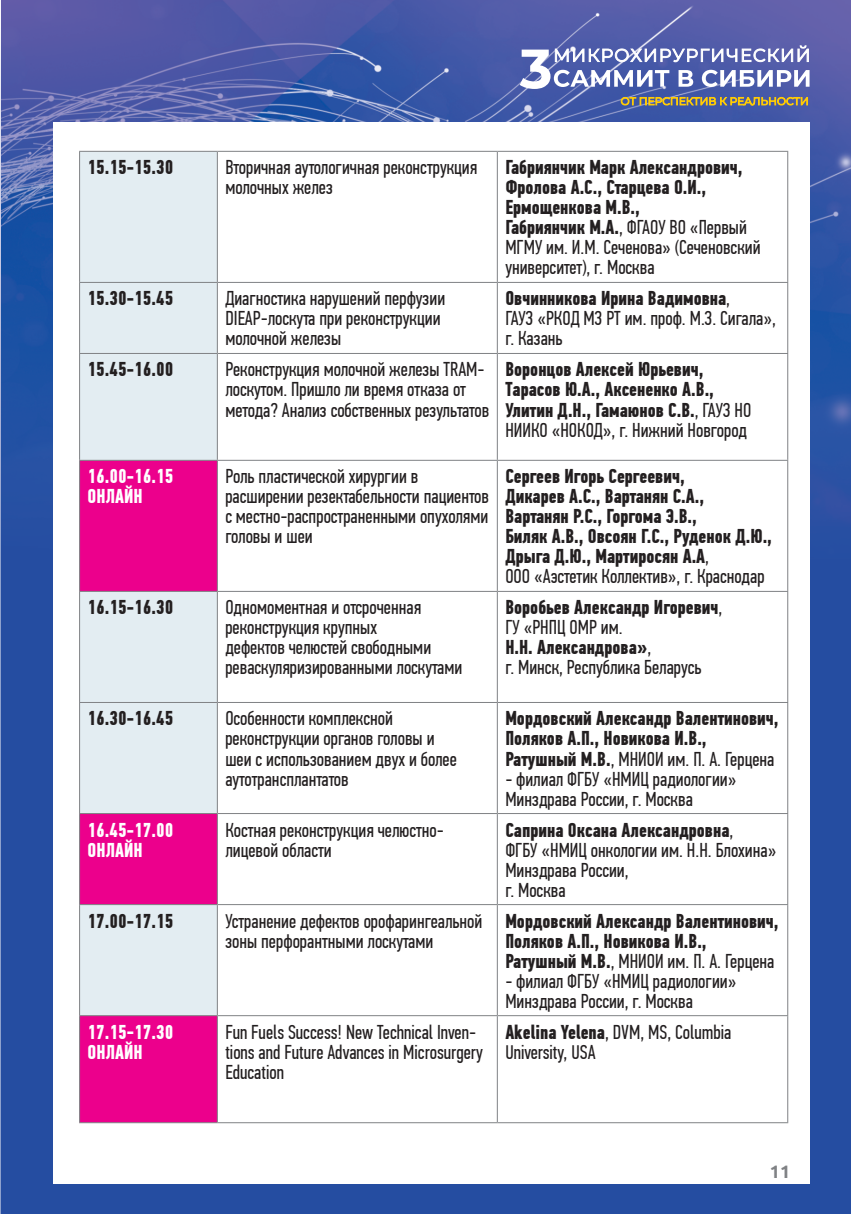
<style>
.page{position:relative;width:851px;height:1214px;background:#fff}
.page>*{position:absolute;margin:0;border:0;box-sizing:border-box;transform-origin:0 0}
.t1{font:20px/20px "PF Din Text Comp Pro";color:#231f20}
.t2{font:700 20px/20px "PF Din Text Comp Pro";color:#231f20}
.t3{font:700 20px/20px "PF Din Text Comp Pro";color:#fff}
.t4{font:700 18px "Ubuntu";color:#808285}
.s1{font-weight:400}
.s2{font-weight:700}
</style>
<div class="page">
<img style="left:0;top:0;width:850px;height:1213px">
<div style="left:53px;top:123px;width:756px;height:1060px;background:#fff"></div>
<svg style="left:620px;top:97px;width:187px;height:26px;background:#66708e"></svg>
<svg style="left:519px;top:45px;width:290px;height:44px"></svg>
<div style="left:80px;top:152px;width:137px;height:308px;background:#e3edf2"></div>
<svg style="left:80px;top:461px;width:137px;height:661px;background:#e777bf"></svg>
<hr style="left:79px;top:283px;width:1px;height:70px;background:#808285">
<hr style="left:217px;top:283px;width:1px;height:70px;background:#808285">
<hr style="left:496px;top:283px;width:1px;height:70px;background:#808285">
<hr style="left:787px;top:283px;width:1px;height:70px;background:#808285">
<hr style="left:79px;top:353px;width:138px;height:1px;background:#808285">
<hr style="left:79px;top:354px;width:1px;height:106px;background:#808285">
<hr style="left:217px;top:353px;width:280px;height:1px;background:#808285">
<hr style="left:217px;top:354px;width:1px;height:106px;background:#808285">
<hr style="left:497px;top:353px;width:291px;height:1px;background:#808285">
<hr style="left:496px;top:354px;width:1px;height:106px;background:#808285">
<hr style="left:787px;top:354px;width:1px;height:106px;background:#808285">
<hr style="left:79px;top:460px;width:138px;height:1px;background:#808285">
<hr style="left:79px;top:461px;width:1px;height:130px;background:#808285">
<hr style="left:217px;top:460px;width:280px;height:1px;background:#808285">
<hr style="left:217px;top:461px;width:1px;height:130px;background:#808285">
<hr style="left:497px;top:460px;width:291px;height:1px;background:#808285">
<hr style="left:496px;top:461px;width:1px;height:130px;background:#808285">
<hr style="left:787px;top:461px;width:1px;height:130px;background:#808285">
<hr style="left:79px;top:591px;width:138px;height:1px;background:#808285">
<hr style="left:79px;top:592px;width:1px;height:110px;background:#808285">
<hr style="left:217px;top:591px;width:280px;height:1px;background:#808285">
<hr style="left:217px;top:592px;width:1px;height:110px;background:#808285">
<hr style="left:497px;top:591px;width:291px;height:1px;background:#808285">
<hr style="left:496px;top:592px;width:1px;height:110px;background:#808285">
<hr style="left:787px;top:592px;width:1px;height:110px;background:#808285">
<hr style="left:79px;top:702px;width:138px;height:1px;background:#808285">
<hr style="left:79px;top:703px;width:1px;height:110px;background:#808285">
<hr style="left:217px;top:702px;width:280px;height:1px;background:#808285">
<hr style="left:217px;top:703px;width:1px;height:110px;background:#808285">
<hr style="left:497px;top:702px;width:291px;height:1px;background:#808285">
<hr style="left:496px;top:703px;width:1px;height:110px;background:#808285">
<hr style="left:787px;top:703px;width:1px;height:110px;background:#808285">
<hr style="left:79px;top:813px;width:138px;height:1px;background:#808285">
<hr style="left:79px;top:814px;width:1px;height:90px;background:#808285">
<hr style="left:217px;top:813px;width:280px;height:1px;background:#808285">
<hr style="left:217px;top:814px;width:1px;height:90px;background:#808285">
<hr style="left:497px;top:813px;width:291px;height:1px;background:#808285">
<hr style="left:496px;top:814px;width:1px;height:90px;background:#808285">
<hr style="left:787px;top:814px;width:1px;height:90px;background:#808285">
<hr style="left:79px;top:904px;width:138px;height:1px;background:#808285">
<hr style="left:79px;top:905px;width:1px;height:110px;background:#808285">
<hr style="left:217px;top:904px;width:280px;height:1px;background:#808285">
<hr style="left:217px;top:905px;width:1px;height:110px;background:#808285">
<hr style="left:497px;top:904px;width:291px;height:1px;background:#808285">
<hr style="left:496px;top:905px;width:1px;height:110px;background:#808285">
<hr style="left:787px;top:905px;width:1px;height:110px;background:#808285">
<hr style="left:79px;top:1015px;width:138px;height:1px;background:#808285">
<hr style="left:79px;top:1016px;width:1px;height:106px;background:#808285">
<hr style="left:217px;top:1015px;width:280px;height:1px;background:#808285">
<hr style="left:217px;top:1016px;width:1px;height:106px;background:#808285">
<hr style="left:497px;top:1015px;width:291px;height:1px;background:#808285">
<hr style="left:496px;top:1016px;width:1px;height:106px;background:#808285">
<hr style="left:787px;top:1016px;width:1px;height:106px;background:#808285">
<hr style="left:79px;top:1122px;width:138px;height:1px;background:#808285">
<hr style="left:217px;top:1122px;width:280px;height:1px;background:#808285">
<hr style="left:497px;top:1122px;width:291px;height:1px;background:#808285">
<hr style="left:79px;top:151px;width:138px;height:1px;background:#808285">
<hr style="left:79px;top:152px;width:1px;height:130px;background:#808285">
<hr style="left:217px;top:151px;width:280px;height:1px;background:#808285">
<hr style="left:217px;top:152px;width:1px;height:130px;background:#808285">
<hr style="left:497px;top:151px;width:291px;height:1px;background:#808285">
<hr style="left:496px;top:152px;width:1px;height:130px;background:#808285">
<hr style="left:787px;top:152px;width:1px;height:130px;background:#808285">
<hr style="left:79px;top:282px;width:138px;height:1px;background:#808285">
<hr style="left:217px;top:282px;width:280px;height:1px;background:#808285">
<hr style="left:497px;top:282px;width:291px;height:1px;background:#808285">
<p class="t2" style="left:88px;top:158px;width:87px">15.15-15.30</p>
<p class="t1" style="left:225px;top:158px;width:253px">Вторичная аутологичная реконструкция молочных желез</p>
<p class="t2" style="left:505px;top:158px;width:257px">Габриянчик Марк Александрович,<br>Фролова А.С., Старцева О.И.,<br>Ермощенкова М.В.,<br>Габриянчик М.А.<span class="s1">, ФГАОУ ВО «Первый<br>МГМУ им. И.М. Сеченова» (Сеченовский университет), г. Москва</span></p>
<p class="t2" style="left:88px;top:289px;width:87px">15.30-15.45</p>
<p class="t1" style="left:225px;top:289px;width:221px">Диагностика нарушений перфузии<br>DIEАP-лоскута при реконструкции молочной железы</p>
<p class="t1" style="left:505px;top:289px;width:272px"><span class="s2">Овчинникова Ирина Вадимовна</span>,<br>ГАУЗ «РКОД МЗ РТ им. проф. М.З. Сигала», г. Казань</p>
<p class="t2" style="left:88px;top:360px;width:87px">15.45-16.00</p>
<p class="t1" style="left:225px;top:360px;width:265px">Реконструкция молочной железы ТRАМ&shy;лоскутом. Пришло ли время отказа от метода? Анализ собственных результатов</p>
<p class="t2" style="left:505px;top:360px;width:247px">Воронцов Алексей Юрьевич,<br>Тарасов Ю.А., Аксененко А.В.,<br>Улитин Д.Н., Гамаюнов С.В.<span class="s1">, ГАУЗ НО<br>НИИКО «НОКОД», г. Нижний Новгород</span></p>
<p class="t3" style="left:88px;top:466px;width:87px">16.00-16.15 онлайн</p>
<p class="t1" style="left:225px;top:466px;width:265px">Роль пластической хирургии в расширении резектабельности пациентов с местно-распространенными опухолями головы и шеи</p>
<p class="t2" style="left:505px;top:466px;width:268px">Сергеев Игорь Сергеевич,<br>Дикарев А.С., Вартанян С.А.,<br>Вартанян Р.С., Горгома Э.В.,<br>Биляк А.В., Овсоян Г.С., Руденок Д.Ю.,<br>Дрыга Д.Ю., Мартиросян А.А<span class="s1">,<br>ООО «Аэстетик Коллектив», г. Краснодар</span></p>
<p class="t2" style="left:88px;top:597px;width:87px">16.15-16.30</p>
<p class="t1" style="left:225px;top:597px;width:238px">Одномоментная и отсроченная реконструкция крупных<br>дефектов челюстей свободными реваскуляризированными лоскутами</p>
<p class="t2" style="left:505px;top:597px;width:218px">Воробьев Александр Игоревич<span class="s1">,<br>ГУ «РНПЦ ОМР им.<br></span>Н.Н. Александрова»<span class="s1">,<br>г. Минск, Республика Беларусь</span></p>
<p class="t2" style="left:88px;top:708px;width:87px">16.30-16.45</p>
<p class="t1" style="left:225px;top:708px;width:233px">Особенности комплексной реконструкции органов головы и шеи с использованием двух и более аутотрансплантатов</p>
<p class="t2" style="left:505px;top:708px;width:275px">Мордовский Александр Валентинович,<br>Поляков А.П., Новикова И.В.,<br>Ратушный М.В.<span class="s1">, МНИОИ им. П. А. Герцена</span></p>
<p class="t1" style="left:505px;top:768px;width:232px">- филиал ФГБУ «НМИЦ радиологии»<br>Минздрава России, г. Москва</p>
<p class="t3" style="left:88px;top:819px;width:87px">16.45-17.00 онлайн</p>
<p class="t1" style="left:225px;top:819px;width:220px">Костная реконструкция челюстно&shy;лицевой области</p>
<p class="t1" style="left:505px;top:819px;width:272px"><span class="s2">Саприна Оксана Александровна</span>,<br>ФГБУ «НМИЦ онкологии им. Н.Н. Блохина»<br>Минздрава России,<br>г. Москва</p>
<p class="t2" style="left:88px;top:910px;width:87px">17.00-17.15</p>
<p class="t1" style="left:225px;top:910px;width:258px">Устранение дефектов орофарингеальной зоны перфорантными лоскутами</p>
<p class="t2" style="left:505px;top:910px;width:275px">Мордовский Александр Валентинович,<br>Поляков А.П., Новикова И.В.,<br>Ратушный М.В.<span class="s1">, МНИОИ им. П. А. Герцена</span></p>
<p class="t1" style="left:505px;top:970px;width:232px">- филиал ФГБУ «НМИЦ радиологии»<br>Минздрава России, г. Москва</p>
<p class="t3" style="left:88px;top:1021px;width:87px">17.15-17.30 онлайн</p>
<p class="t1" style="left:225px;top:1021px;width:259px">Fun Fuels Success! New Technical Inven&shy;tions and Future Advances in Microsurgery<br>Education</p>
<p class="t1" style="left:505px;top:1021px;width:227px"><span class="s2">Akelina Yelena</span>, DVM, MS, Columbia<br>University, USA</p>
<p class="t4" style="left:769px;top:1160px;width:22px">11</p>
</div>
